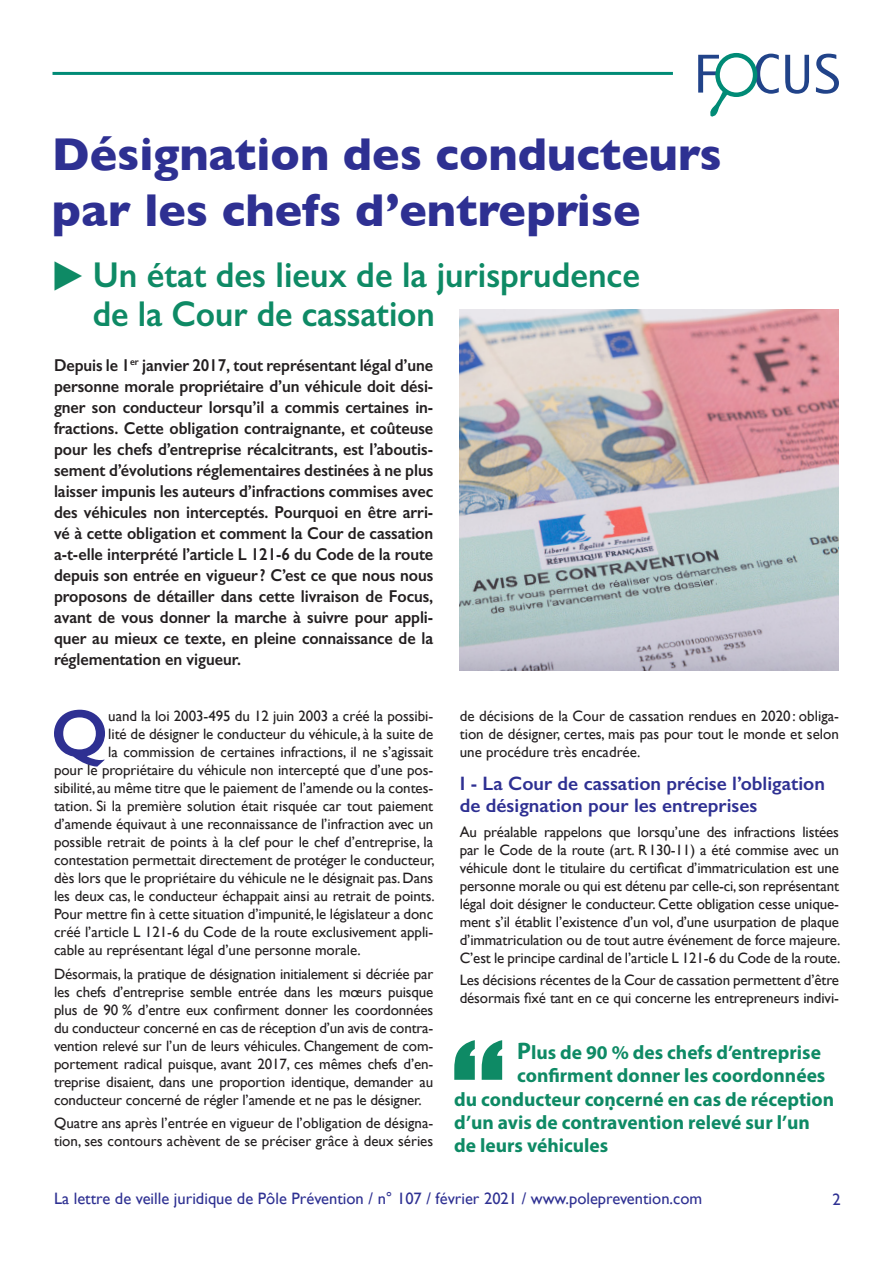
<style>
.page{position:relative;width:893px;height:1263px;background:#fff}
.page>*{position:absolute;margin:0;border:0;box-sizing:border-box;transform-origin:0 0}
.t1{font:154.8px "Impact";color:#0e8a65}
.t2{font:600 67.8px "Gill Sans";color:#2e3092}
.t3{font:700 46.95px/55.5px "Gill Sans";color:#2e3092}
.t4{font:600 36px/39px "Gill Sans";color:#0e8a65;scale:.95 1}
.t5{font:700 19.5px "Myriad Pro";color:#0e8a65}
.t6{font:600 19.5px/22.5px "Gill Sans";color:#2e3092}
.t7{font:600 17.25px/21px "Gill Sans";letter-spacing:-.005em;color:#231f20;text-align:justify;scale:.94 1}
.t8{font:16.5px "Gill Sans";color:#2e3092}
.t9{font:15px/18px "Gill Sans";letter-spacing:-.005em;color:#231f20;text-align:justify}
.s1{font-size:24px}
</style>
<div class="page">
<hr style="left:53px;top:72px;width:620px;height:3px;background:#008b76">
<div style="left:715px;top:53px;width:42px;height:44px;border:4px solid #008b76;border-radius:50%"></div>
<svg style="left:698px;top:54px;width:141px;height:63px"></svg>
<img style="left:460px;top:309px;width:379px;height:362px">
<p class="t3" style="left:52px;top:126px;width:671px">Désignation des conducteurs par les chefs d’entreprise</p>
<p class="t4" style="left:93px;top:255px;width:577px">Un état des lieux de la jurisprudence de la Cour de cassation</p>
<p class="t7" style="left:54px;top:354px;width:405px">Depuis le 1<sup>er</sup> janvier 2017, tout représentant légal d’une personne morale propriétaire d’un véhicule doit dési&shy;gner son conducteur lorsqu’il a commis certaines in&shy;fractions. Cette obligation contraignante, et coûteuse pour les chefs d’entreprise récalcitrants, est l’aboutis&shy;sement d’évolutions réglementaires destinées à ne plus laisser impunis les auteurs d’infractions commises avec des véhicules non interceptés. Pourquoi en être arri&shy;vé à cette obligation et comment la Cour de cassation a-t-elle interprété l’article L 121-6 du Code de la route depuis son entrée en vigueur ? C’est ce que nous nous proposons de détailler dans cette livraison de Focus, avant de vous donner la marche à suivre pour appli&shy;quer au mieux ce texte, en pleine connaissance de la réglementation en vigueur.</p>
<p class="t2" style="left:51px;top:693px;width:59px">Q</p>
<p class="t9" style="left:108px;top:706px;width:326px">uand la loi 2003-495 du 12 juin 2003 a créé la possibi-</p>
<p class="t9" style="left:108px;top:724px;width:326px">lité de désigner le conducteur du véhicule, à la suite de</p>
<p class="t9" style="left:108px;top:742px;width:326px">la commission de certaines infractions, il ne s’agissait</p>
<p class="t9" style="left:54px;top:760px;width:381px">pour le propriétaire du véhicule non intercepté que d’une pos-</p>
<p class="t9" style="left:54px;top:778px;width:381px">sibilité, au même titre que le paiement de l’amende ou la contes-</p>
<p class="t9" style="left:54px;top:796px;width:381px">tation. Si la première solution était risquée car tout paiement</p>
<p class="t9" style="left:54px;top:814px;width:381px">d’amende équivaut à une reconnaissance de l’infraction avec un</p>
<p class="t9" style="left:54px;top:832px;width:381px">possible retrait de points à la clef pour le chef d’entreprise, la</p>
<p class="t9" style="left:54px;top:850px;width:382px">contestation permettait directement de protéger le conducteur,</p>
<p class="t9" style="left:54px;top:868px;width:381px">dès lors que le propriétaire du véhicule ne le désignait pas. Dans</p>
<p class="t9" style="left:54px;top:886px;width:382px">les deux cas, le conducteur échappait ainsi au retrait de points.</p>
<p class="t9" style="left:54px;top:904px;width:381px">Pour mettre fin à cette situation d’impunité, le législateur a donc</p>
<p class="t9" style="left:54px;top:922px;width:381px">créé l’article L 121-6 du Code de la route exclusivement appli-</p>
<p class="t9" style="left:54px;top:940px;width:308px">cable au représentant légal d’une personne morale.</p>
<p class="t9" style="left:54px;top:965px;width:381px">Désormais, la pratique de désignation initialement si décriée par les chefs d’entreprise semble entrée dans les mœurs puisque plus de 90 % d’entre eux confirment donner les coordonnées du conducteur concerné en cas de réception d’un avis de contra&shy;vention relevé sur l’un de leurs véhicules. Changement de com&shy;portement radical puisque, avant 2017, ces mêmes chefs d’en&shy;treprise disaient, dans une proportion identique, demander au conducteur concerné de régler l’amende et ne pas le désigner.</p>
<p class="t9" style="left:54px;top:1113px;width:381px">Quatre ans après l’entrée en vigueur de l’obligation de désigna&shy;tion, ses contours achèvent de se préciser grâce à deux séries</p>
<p class="t9" style="left:460px;top:706px;width:381px">de décisions de la Cour de cassation rendues en 2020: obliga&shy;tion de désigner, certes, mais pas pour tout le monde et selon une procédure très encadrée.</p>
<p class="t6" style="left:460px;top:772px;width:367px">I - La Cour de cassation précise l’obligation de désignation pour les entreprises</p>
<p class="t9" style="left:460px;top:823px;width:382px">Au préalable rappelons que lorsqu’une des infractions listées par le Code de la route (art. R130-11) a été commise avec un véhicule dont le titulaire du certificat d’immatriculation est une personne morale ou qui est détenu par celle-ci, son représentant légal doit désigner le conducteur. Cette obligation cesse unique&shy;ment s’il établit l’existence d’un vol, d’une usurpation de plaque d’immatriculation ou de tout autre événement de force majeure.<br>C’est le principe cardinal de l’article L 121-6 du Code de la route.</p>
<p class="t9" style="left:460px;top:970px;width:381px">Les décisions récentes de la Cour de cassation permettent d’être désormais fixé tant en ce qui concerne les entrepreneurs indivi-</p>
<p class="t1" style="left:452px;top:982px;width:55px">“</p>
<p class="t5" style="left:517px;top:1039px;width:305px"><span class="s1">P</span>lus de 90 % des chefs d’entreprise</p>
<p class="t5" style="left:517px;top:1063px;width:310px">confirment donner les coordonnées</p>
<p class="t5" style="left:454px;top:1086px;width:381px">du conducteur concerné en cas de réception</p>
<p class="t5" style="left:454px;top:1110px;width:357px">d’un avis de contravention relevé sur l’un</p>
<p class="t5" style="left:454px;top:1133px;width:156px">de leurs véhicules</p>
<p class="t5" style="left:608px;top:1091px;width:7px">.</p>
<p class="t8" style="left:54px;top:1189px;width:650px">La lettre de veille juridique de Pôle Prévention / n° 107 / février 2021 / www.poleprevention.com</p>
<p class="t8" style="left:832px;top:1190px;width:10px">2</p>
</div>
